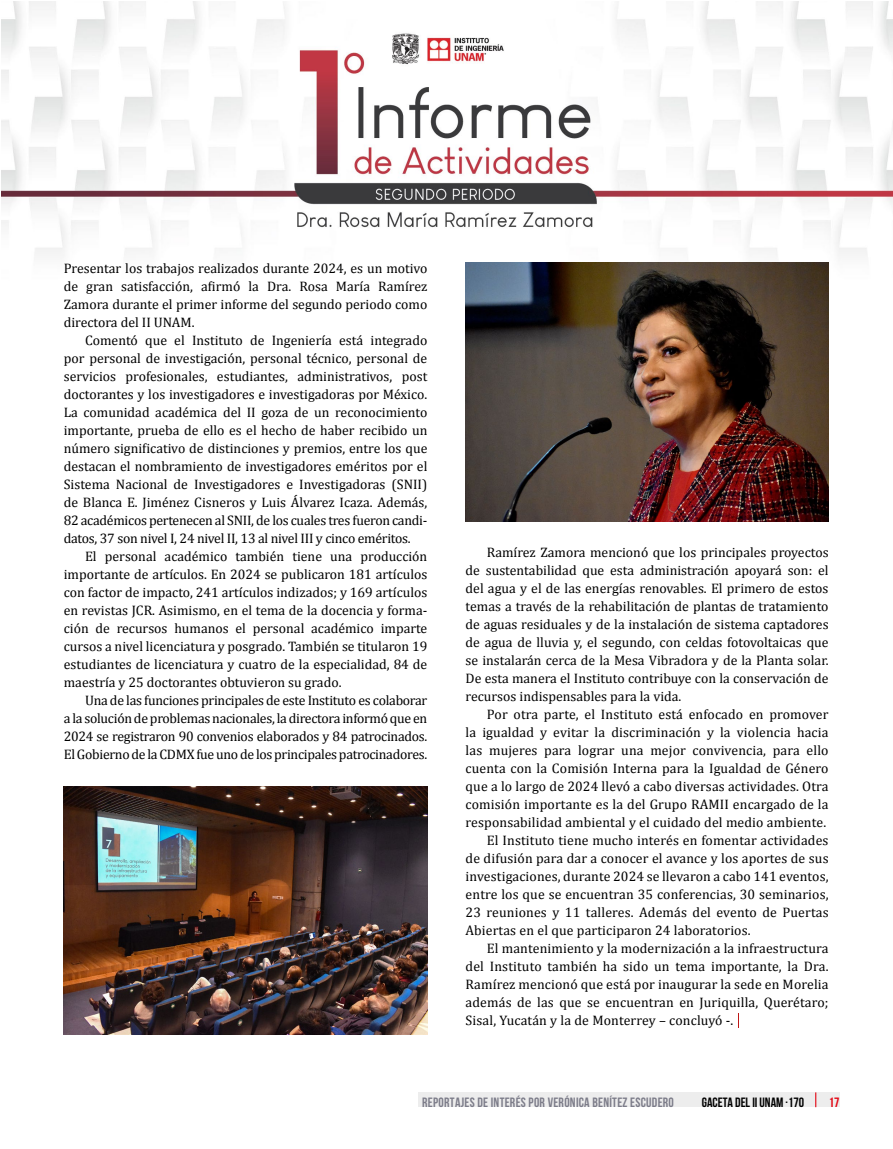
<style>
.page{position:relative;width:893px;height:1149px;background:#fff}
.page>*{position:absolute;margin:0;border:0;box-sizing:border-box;transform-origin:0 0}
.t1{font:13.8px/18px "Cambria";letter-spacing:.01em;color:#000;text-align:justify}
.t2{font:700 13.5px "Bebas Neue";letter-spacing:.02em;color:#7c7c89}
.t3{font:700 13.5px "Bebas Neue";color:#000}
.t4{font:700 13.5px "Bebas Neue";color:#e30613}
</style>
<div class="page">
<div style="left:418px;top:1092px;width:422px;height:14px;background:#ededed"></div>
<img style="left:64px;top:786px;width:363px;height:248px">
<svg style="left:738px;top:1013px;width:1px;height:14px"></svg>
<img style="left:1px;top:1px;width:892px;height:254px">
<img style="left:465px;top:262px;width:364px;height:259px">
<p class="t1" style="left:64px;top:259px;width:365px">Presentar los trabajos realizados durante 2024, es un motivo de gran satisfacción, afirmó la Dra. Rosa María Ramírez Zamora durante el primer informe del segundo periodo como directora del II UNAM.</p>
<p class="t1" style="left:64px;top:331px;width:365px;text-indent:21px">Comentó que el Instituto de Ingeniería está integrado por personal de investigación, personal técnico, personal de servicios profesionales, estudiantes, administrativos, post doctorantes y los investigadores e investigadoras por México.<br>La comunidad académica del II goza de un reconocimiento importante, prueba de ello es el hecho de haber recibido un número significativo de distinciones y premios, entre los que destacan el nombramiento de investigadores eméritos por el Sistema Nacional de Investigadores e Investigadoras (SNII) de Blanca E. Jiménez Cisneros y Luis Álvarez Icaza. Además, 82 académicos pertenecen al SNII, de los cuales tres fueron candi&shy;datos, 37 son nivel I, 24 nivel II, 13 al nivel III y cinco eméritos.</p>
<p class="t1" style="left:64px;top:547px;width:365px;text-indent:21px">El personal académico también tiene una producción importante de artículos. En 2024 se publicaron 181 artículos con factor de impacto, 241 artículos indizados; y 169 artículos en revistas JCR. Asimismo, en el tema de la docencia y forma&shy;ción de recursos humanos el personal académico imparte cursos a nivel licenciatura y posgrado. También se titularon 19 estudiantes de licenciatura y cuatro de la especialidad, 84 de maestría y 25 doctorantes obtuvieron su grado.</p>
<p class="t1" style="left:64px;top:691px;width:365px;text-indent:21px">Una de las funciones principales de este Instituto es colaborar a la solución de problemas nacionales, la directora informó que en 2024 se registraron 90 convenios elaborados y 84 patrocinados.<br>El Gobierno de la CDMX fue uno de los principales patrocinadores.</p>
<p class="t1" style="left:466px;top:543px;width:364px;text-indent:21px">Ramírez Zamora mencionó que los principales proyectos de sustentabilidad que esta administración apoyará son: el del agua y el de las energías renovables. El primero de estos temas a través de la rehabilitación de plantas de tratamiento de aguas residuales y de la instalación de sistema captadores de agua de lluvia y, el segundo, con celdas fotovoltaicas que se instalarán cerca de la Mesa Vibradora y de la Planta solar.<br>De esta manera el Instituto contribuye con la conservación de recursos indispensables para la vida.</p>
<p class="t1" style="left:487px;top:705px;width:343px">Por otra parte, el Instituto está enfocado en promover</p>
<p class="t1" style="left:466px;top:723px;width:364px">la igualdad y evitar la discriminación y la violencia hacia</p>
<p class="t1" style="left:466px;top:741px;width:364px">las mujeres para lograr una mejor convivencia, para ello</p>
<p class="t1" style="left:466px;top:759px;width:364px">cuenta con la Comisión Interna para la Igualdad de Género</p>
<p class="t1" style="left:466px;top:777px;width:364px">que a lo largo de 2024 llevó a cabo diversas actividades. Otra</p>
<p class="t1" style="left:466px;top:795px;width:364px">comisión importante es la del Grupo RAMII encargado de la</p>
<p class="t1" style="left:466px;top:813px;width:362px">responsabilidad ambiental y el cuidado del medio ambiente.</p>
<p class="t1" style="left:487px;top:831px;width:343px">El Instituto tiene mucho interés en fomentar actividades</p>
<p class="t1" style="left:466px;top:849px;width:364px">de difusión para dar a conocer el avance y los aportes de sus</p>
<p class="t1" style="left:466px;top:867px;width:364px">investigaciones, durante 2024 se llevaron a cabo 141 eventos,</p>
<p class="t1" style="left:466px;top:885px;width:364px">entre los que se encuentran 35 conferencias, 30 seminarios,</p>
<p class="t1" style="left:466px;top:903px;width:364px">23 reuniones y 11 talleres. Además del evento de Puertas</p>
<p class="t1" style="left:466px;top:921px;width:287px">Abiertas en el que participaron 24 laboratorios.</p>
<p class="t1" style="left:487px;top:939px;width:343px">El mantenimiento y la modernización a la infraestructura</p>
<p class="t1" style="left:466px;top:957px;width:364px">del Instituto también ha sido un tema importante, la Dra.</p>
<p class="t1" style="left:466px;top:975px;width:364px">Ramírez mencionó que está por inaugurar la sede en Morelia</p>
<p class="t1" style="left:466px;top:993px;width:364px">además de las que se encuentran en Juriquilla, Querétaro;</p>
<p class="t1" style="left:466px;top:1011px;width:269px">Sisal, Yucatán y la de Monterrey – concluyó -.</p>
<p class="t2" style="left:422px;top:1094px;width:253px">REPORTAJES DE INTERÉS POR VERÓNICA BENÍTEZ ESCUDERO</p>
<p class="t3" style="left:702px;top:1094px;width:104px">GACETA DEL II UNAM ·170</p>
<p class="t4" style="left:829px;top:1094px;width:12px">17</p>
</div>
